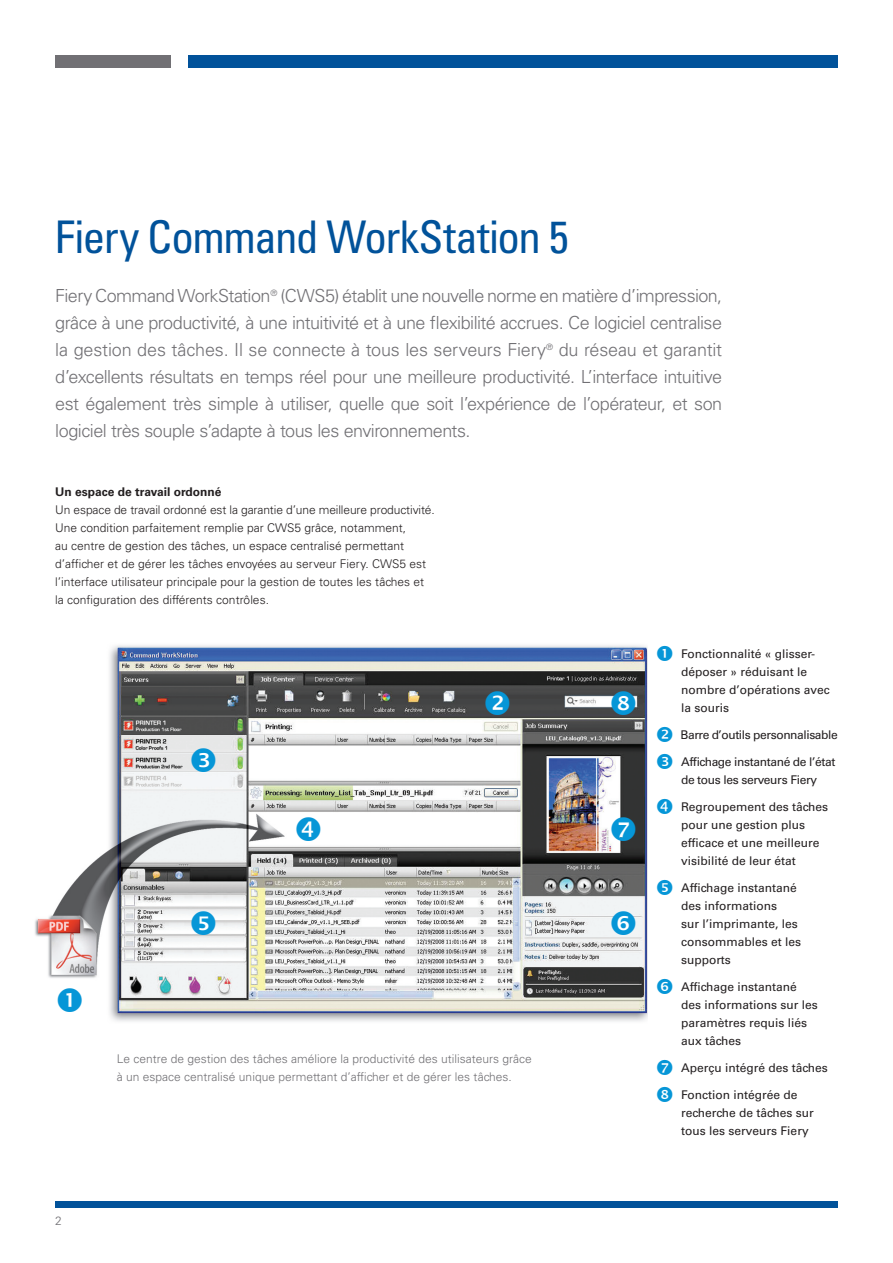
<style>
.page{position:relative;width:893px;height:1263px;background:#fff}
.page>*{position:absolute;margin:0;border:0;box-sizing:border-box;transform-origin:0 0}
.t1{font:condensed 45px "Univers LT Std";letter-spacing:-.03em;color:#01529a}
.t2{font:300 18px/27px "Univers LT Std";letter-spacing:-.03em;color:#717074;text-align:justify}
.t3{font:12px/18px "Univers LT Std";color:#231f20}
.t4{font:300 12px/18px "Univers LT Std";color:#231f20}
.t5{font:300 12px/18px "Univers LT Std";color:#717074}
.t6{font:12px/18px "Univers LT Std";letter-spacing:-.03em;color:#231f20}
.t7{font:12px "Univers LT Std";letter-spacing:-.035em;color:#231f20}
.t8{font:700 12px "Univers LT Std";color:#231f20}
</style>
<div class="page">
<div style="left:55px;top:55px;width:116px;height:13px;background:#717074"></div>
<div style="left:189px;top:55px;width:649px;height:13px;background:#01529a"></div>
<div style="left:55px;top:1201px;width:783px;height:7px;background:#01529a"></div>
<img style="left:35px;top:645px;width:612px;height:377px">
<svg style="left:486px;top:691px;width:23px;height:24px"></svg>
<svg style="left:612px;top:691px;width:23px;height:24px"></svg>
<svg style="left:297px;top:817px;width:23px;height:24px"></svg>
<svg style="left:612px;top:817px;width:23px;height:24px"></svg>
<svg style="left:192px;top:911px;width:23px;height:24px"></svg>
<svg style="left:612px;top:911px;width:23px;height:24px"></svg>
<svg style="left:58px;top:988px;width:24px;height:24px"></svg>
<svg style="left:192px;top:748px;width:23px;height:24px"></svg>
<h1 class="t1" style="left:55px;top:209px;width:516px">Fiery Command WorkStation 5</h1>
<p class="t2" style="left:55px;top:282px;width:668px">Fiery Command WorkStation<sup>®</sup> (CWS5) établit une nouvelle norme en matière d’impression, grâce à une productivité, à une intuitivité et à une flexibilité accrues. Ce logiciel centralise la gestion des tâches. Il se connecte à tous les serveurs Fiery<sup>®</sup> du réseau et garantit d’excellents résultats en temps réel pour une meilleure productivité. L’interface intuitive est également très simple à utiliser, quelle que soit l’expérience de l’opérateur, et son logiciel très souple s’adapte à tous les environnements.</p>
<p class="t8" style="left:55px;top:485px;width:168px">Un espace de travail ordonné</p>
<p class="t4" style="left:55px;top:501px;width:381px">Un espace de travail ordonné est la garantie d’une meilleure productivité.<br>Une condition parfaitement remplie par CWS5 grâce, notamment,<br>au centre de gestion des tâches, un espace centralisé permettant d’afficher et de gérer les tâches envoyées au serveur Fiery. CWS5 est l’interface utilisateur principale pour la gestion de toutes les tâches et la configuration des différents contrôles.</p>
<p class="t5" style="left:55px;top:1212px;width:8px">2</p>
<p class="t5" style="left:117px;top:1050px;width:416px">Le centre de gestion des tâches améliore la productivité des utilisateurs grâce à un espace centralisé unique permettant d’afficher et de gérer les tâches.</p>
<p class="t3" style="left:681px;top:645px;width:150px">Fonctionnalité « glisser&shy;déposer » réduisant le nombre d’opérations avec la souris</p>
<p class="t7" style="left:681px;top:728px;width:159px">Barre d’outils personnalisable</p>
<p class="t6" style="left:681px;top:753px;width:156px">Affichage instantané de l’état de tous les serveurs Fiery</p>
<p class="t3" style="left:681px;top:798px;width:149px">Regroupement des tâches pour une gestion plus efficace et une meilleure visibilité de leur état</p>
<p class="t3" style="left:681px;top:879px;width:122px">Affichage instantané des informations<br>sur l’imprimante, les consommables et les supports</p>
<p class="t3" style="left:681px;top:978px;width:138px">Affichage instantané des informations sur les paramètres requis liés aux tâches</p>
<p class="t3" style="left:681px;top:1059px;width:148px">Aperçu intégré des tâches</p>
<p class="t3" style="left:681px;top:1086px;width:134px">Fonction intégrée de recherche de tâches sur tous les serveurs Fiery</p>
</div>
